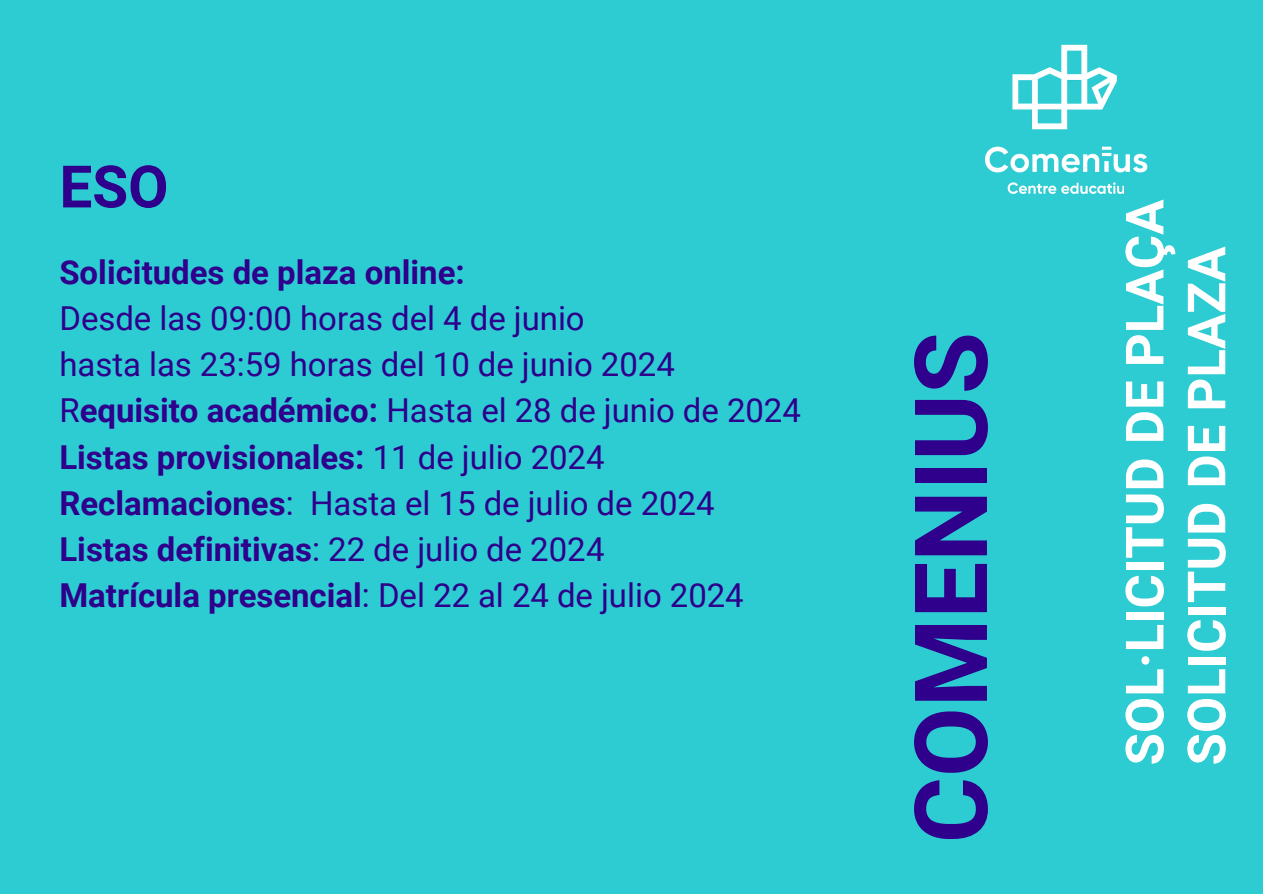
<style>
.page{position:relative;width:1263px;height:894px;background:#fff}
.page>*{position:absolute;margin:0;border:0;box-sizing:border-box;transform-origin:0 0}
.t1{font:700 101.1px "Roboto";color:#2e008b}
.t2{font:700 58.5px "Roboto";color:#2e008b}
.t3{font:700 52.65px/61.8px "Roboto";color:#fff}
.t4{font:33px/46.2px "Roboto";color:#2e008b}
.s1{font-weight:700}
</style>
<div class="page">
<div style="left:0;top:0;width:1263px;height:893px;background:#2dccd3"></div>
<img style="left:985px;top:44px;width:163px;height:150px">
<h1 class="t2" style="left:59px;top:153px;width:111px">ESO</h1>
<h1 class="t4" style="left:59px;top:249px;width:743px"><span class="s1">Solicitudes de plaza online:<br></span>Desde las 09:00 horas del 4 de junio<br>hasta las 23:59 horas del 10 de junio 2024<br>R<span class="s1">equisito académico:</span> Hasta el 28 de junio de 2024<br><span class="s1">Listas provisionales:</span> 11 de julio 2024<br><span class="s1">Reclamaciones</span>: Hasta el 15 de julio de 2024<br><span class="s1">Listas definitivas</span>: 22 de julio de 2024<br><span class="s1">Matrícula presencial</span>: Del 22 al 24 de julio 2024</h1>
<h2 class="t1" style="left:893px;top:843px;width:512px;rotate:-90deg">COMENIUS</h2>
<p class="t3" style="left:1114px;top:765px;width:567px;rotate:-90deg">SOL·LICITUD DE PLAÇA<br>SOLICITUD DE PLAZA</p>
</div>
